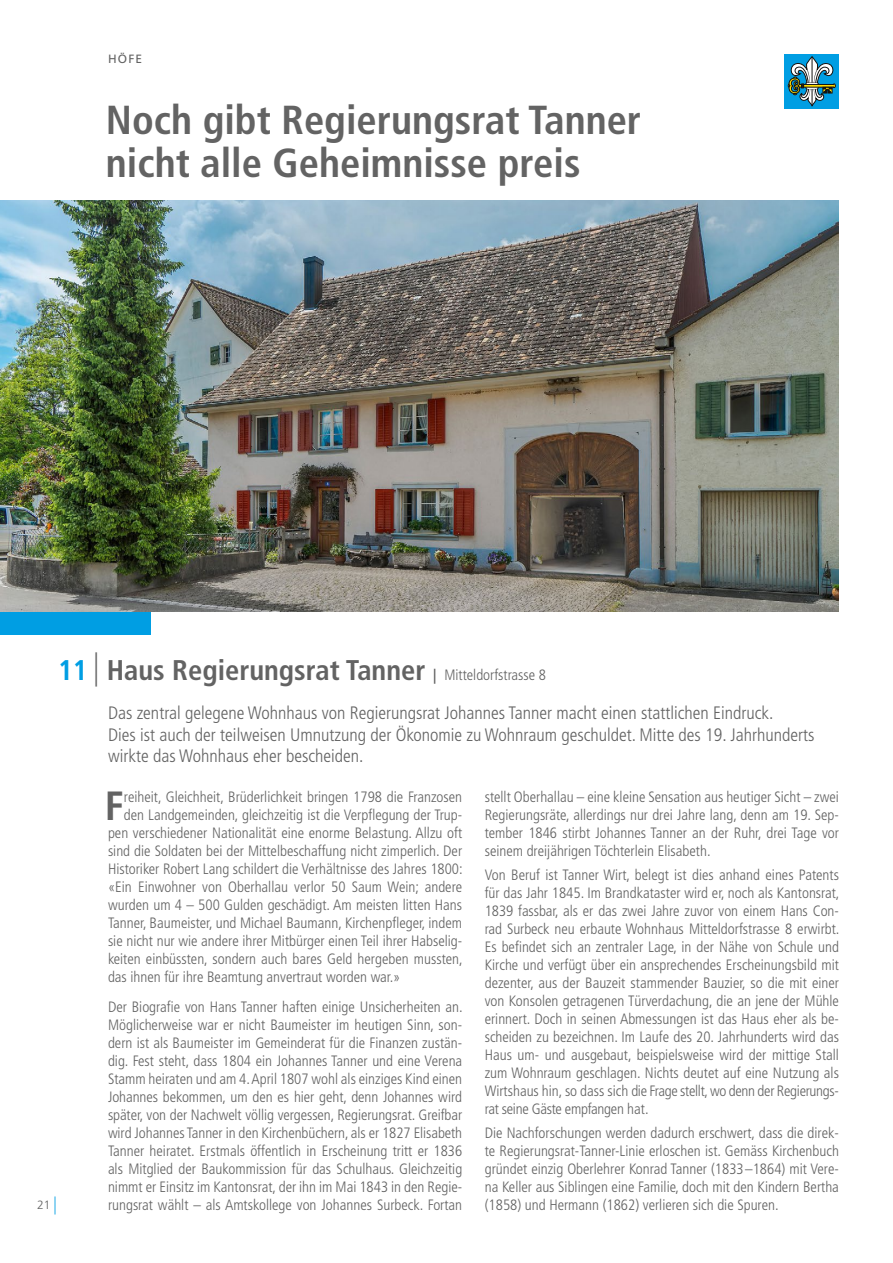
<style>
.page{position:relative;width:893px;height:1263px;background:#fff}
.page>*{position:absolute;margin:0;border:0;box-sizing:border-box;transform-origin:0 0}
.t1{font:700 condensed 40.8px "Frutiger";color:#636363}
.t2{font:700 condensed 40.5px/43.5px "Frutiger LT Std";color:#636363}
.t3{font:700 condensed 28.5px "Frutiger LT Std";color:#636363}
.t4{font:300 condensed 18px/21.6px "Frutiger LT Std";color:#636363}
.t5{font:300 condensed 15px/18px "Frutiger";color:#636363;text-align:justify}
.t6{font:12px "Frutiger";color:#636363}
.t7{font:300 12px "Frutiger LT Std";color:#636363}
.s1{color:#009ee3}
.s2{font-weight:300;font-size:34.2px}
.s3{font-size:15px}
.s4{font-weight:300;font-size:15px}
.s5{font-size:18px;color:#009ee3}
</style>
<div class="page">
<img style="left:0;top:200px;width:839px;height:412px">
<div style="left:0;top:612px;width:151px;height:22px;background:#009ee3"></div>
<div style="left:785px;top:54px;width:54px;height:54px;background:#009ee3"></div>
<svg style="left:787px;top:56px;width:49px;height:50px"></svg>
<p class="t6" style="left:108px;top:52px;width:36px">HÖFE</p>
<h2 class="t2" style="left:106px;top:98px;width:537px">Noch gibt Regierungsrat Tanner nicht alle Geheimnisse preis</h2>
<h3 class="t3" style="left:58px;top:653px;width:489px"><span class="s1">11</span> <span class="s2">|</span> Haus Regierungsrat Tanner <span class="s3">|</span> <span class="s4">Mitteldorfstrasse 8</span></h3>
<p class="t7" style="left:37px;top:1198px;width:21px">21 <span class="s5">|</span></p>
<p class="t4" style="left:108px;top:702px;width:708px">Das zentral gelegene Wohnhaus von Regierungsrat Johannes Tanner macht einen stattlichen Eindruck.<br>Dies ist auch der teilweisen Umnutzung der Ökonomie zu Wohnraum geschuldet. Mitte des 19. Jahrhunderts wirkte das Wohnhaus eher bescheiden.</p>
<h1 class="t1" style="left:105px;top:782px;width:20px">F</h1>
<p class="t5" style="left:124px;top:788px;width:340px">reiheit, Gleichheit, Brüderlichkeit bringen 1798 die Franzosen</p>
<p class="t5" style="left:124px;top:806px;width:340px">den Landgemeinden, gleichzeitig ist die Verpflegung der Trup-</p>
<p class="t5" style="left:108px;top:824px;width:356px">pen verschiedener Nationalität eine enorme Belastung. Allzu oft</p>
<p class="t5" style="left:108px;top:842px;width:356px">sind die Soldaten bei der Mittelbeschaffung nicht zimperlich. Der</p>
<p class="t5" style="left:108px;top:860px;width:356px">Historiker Robert Lang schildert die Verhältnisse des Jahres 1800:</p>
<p class="t5" style="left:108px;top:878px;width:356px">«Ein Einwohner von Oberhallau verlor 50 Saum Wein; andere</p>
<p class="t5" style="left:108px;top:896px;width:356px">wurden um 4 – 500 Gulden geschädigt. Am meisten litten Hans</p>
<p class="t5" style="left:108px;top:914px;width:356px">Tanner, Baumeister, und Michael Baumann, Kirchenpfleger, indem</p>
<p class="t5" style="left:108px;top:932px;width:356px">sie nicht nur wie andere ihrer Mitbürger einen Teil ihrer Habselig-</p>
<p class="t5" style="left:108px;top:950px;width:356px">keiten einbüssten, sondern auch bares Geld hergeben mussten,</p>
<p class="t5" style="left:108px;top:968px;width:294px">das ihnen für ihre Beamtung anvertraut worden war.»</p>
<p class="t5" style="left:108px;top:998px;width:356px">Der Biografie von Hans Tanner haften einige Unsicherheiten an.<br>Möglicherweise war er nicht Baumeister im heutigen Sinn, son&shy;dern ist als Baumeister im Gemeinderat für die Finanzen zustän&shy;dig. Fest steht, dass 1804 ein Johannes Tanner und eine Verena Stamm heiraten und am 4. April 1807 wohl als einziges Kind einen Johannes bekommen, um den es hier geht, denn Johannes wird später, von der Nachwelt völlig vergessen, Regierungsrat. Greifbar wird Johannes Tanner in den Kirchenbüchern, als er 1827 Elisabeth Tanner heiratet. Erstmals öffentlich in Erscheinung tritt er 1836 als Mitglied der Baukommission für das Schulhaus. Gleichzeitig nimmt er Einsitz im Kantonsrat, der ihn im Mai 1843 in den Regie&shy;rungsrat wählt – als Amtskollege von Johannes Surbeck. Fortan</p>
<p class="t5" style="left:485px;top:788px;width:356px">stellt Oberhallau – eine kleine Sensation aus heutiger Sicht – zwei Regierungsräte, allerdings nur drei Jahre lang, denn am 19. Sep&shy;tember 1846 stirbt Johannes Tanner an der Ruhr, drei Tage vor seinem dreijährigen Töchterlein Elisabeth.</p>
<p class="t5" style="left:485px;top:866px;width:356px">Von Beruf ist Tanner Wirt, belegt ist dies anhand eines Patents für das Jahr 1845. Im Brandkataster wird er, noch als Kantonsrat, 1839 fassbar, als er das zwei Jahre zuvor von einem Hans Con&shy;rad Surbeck neu erbaute Wohnhaus Mitteldorfstrasse 8 erwirbt.<br>Es befindet sich an zentraler Lage, in der Nähe von Schule und Kirche und verfügt über ein ansprechendes Erscheinungsbild mit dezenter, aus der Bauzeit stammender Bauzier, so die mit einer von Konsolen getragenen Türverdachung, die an jene der Mühle erinnert. Doch in seinen Abmessungen ist das Haus eher als be&shy;scheiden zu bezeichnen. Im Laufe des 20. Jahrhunderts wird das Haus um- und ausgebaut, beispielsweise wird der mittige Stall zum Wohnraum geschlagen. Nichts deutet auf eine Nutzung als Wirtshaus hin, so dass sich die Frage stellt, wo denn der Regierungs&shy;rat seine Gäste empfangen hat.</p>
<p class="t5" style="left:485px;top:1124px;width:356px">Die Nachforschungen werden dadurch erschwert, dass die direk&shy;te Regierungsrat-Tanner-Linie erloschen ist. Gemäss Kirchenbuch gründet einzig Oberlehrer Konrad Tanner (1833–1864) mit Vere&shy;na Keller aus Siblingen eine Familie, doch mit den Kindern Bertha (1858) und Hermann (1862) verlieren sich die Spuren.</p>
</div>
